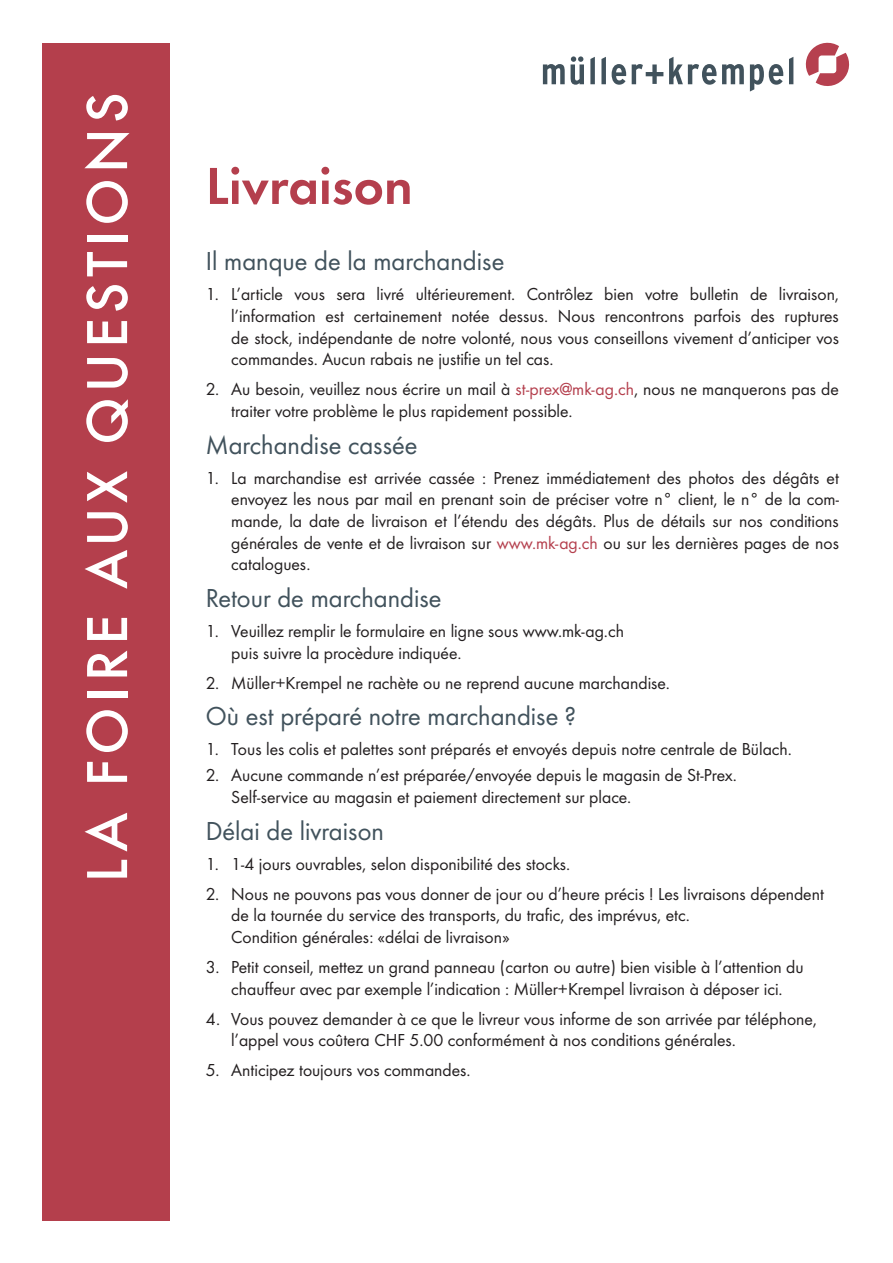
<style>
.page{position:relative;width:893px;height:1263px;background:#fff}
.page>*{position:absolute;margin:0;border:0;box-sizing:border-box;transform-origin:0 0}
.t1{font:500 60px "Futura";letter-spacing:.085em;color:#fff}
.t2{font:54px "Futura Dem";color:#b43f4d}
.t3{font:27px "Futura Boo";color:#41525c}
.t4{font:18px/21.6px "Futura Boo";color:#231f20}
.s1{color:#b43f4d}
</style>
<div class="page">
<div style="left:43px;top:43px;width:127px;height:1177px;background:#b43f4c"></div>
<svg style="left:543px;top:64px;width:22px;height:20px"></svg>
<svg style="left:571px;top:56px;width:13px;height:29px"></svg>
<svg style="left:590px;top:57px;width:5px;height:27px"></svg>
<svg style="left:601px;top:57px;width:5px;height:27px"></svg>
<svg style="left:612px;top:64px;width:14px;height:21px"></svg>
<svg style="left:669px;top:57px;width:47px;height:28px"></svg>
<svg style="left:722px;top:64px;width:22px;height:20px"></svg>
<svg style="left:750px;top:64px;width:33px;height:28px"></svg>
<svg style="left:789px;top:57px;width:4px;height:27px"></svg>
<svg style="left:632px;top:64px;width:31px;height:20px"></svg>
<svg style="left:805px;top:42px;width:45px;height:44px"></svg>
<h1 class="t1" style="left:64px;top:882px;width:791px;rotate:-90deg">LA FOIRE AUX QUESTIONS</h1>
<h2 class="t2" style="left:206px;top:146px;width:208px">Livraison</h2>
<h3 class="t3" style="left:206px;top:243px;width:300px">Il manque de la marchandise</h3>
<p class="t4" style="left:231px;top:283px;width:609px;text-align:justify;text-indent:-26px">1. L’article vous sera livré ultérieurement. Contrôlez bien votre bulletin de livraison, l’information est certainement notée dessus. Nous rencontrons parfois des ruptures de stock, indépendante de notre volonté, nous vous conseillons vivement d’anticiper vos commandes. Aucun rabais ne justifie un tel cas.</p>
<p class="t4" style="left:231px;top:378px;width:609px;text-indent:-26px">2. Au besoin, veuillez nous écrire un mail à <span class="s1">st-prex@mk-ag.ch</span>, nous ne manquerons pas de traiter votre problème le plus rapidement possible.</p>
<h3 class="t3" style="left:206px;top:426px;width:213px">Marchandise cassée</h3>
<p class="t4" style="left:231px;top:466px;width:609px;text-align:justify;text-indent:-26px">1. La marchandise est arrivée cassée : Prenez immédiatement des photos des dégâts et envoyez les nous par mail en prenant soin de préciser votre n° client, le n° de la com&shy;mande, la date de livraison et l’étendu des dégâts. Plus de détails sur nos conditions générales de vente et de livraison sur <span class="s1">www.mk-ag.ch</span> ou sur les dernières pages de nos catalogues.</p>
<h3 class="t3" style="left:206px;top:579px;width:237px">Retour de marchandise</h3>
<p class="t4" style="left:231px;top:619px;width:394px;text-indent:-26px">1. Veuillez remplir le formulaire en ligne sous www.mk-ag.ch puis suivre la procèdure indiquée.</p>
<p class="t4" style="left:206px;top:671px;width:466px">2. Müller+Krempel ne rachète ou ne reprend aucune marchandise.</p>
<h3 class="t3" style="left:206px;top:698px;width:372px">Où est préparé notre marchandise ?</h3>
<p class="t4" style="left:206px;top:738px;width:588px">1. Tous les colis et palettes sont préparés et envoyés depuis notre centrale de Bülach.</p>
<p class="t4" style="left:231px;top:763px;width:507px;text-indent:-26px">2. Aucune commande n’est préparée/envoyée depuis le magasin de St-Prex.<br>Self-service au magasin et paiement directement sur place.</p>
<h3 class="t3" style="left:206px;top:812px;width:180px">Délai de livraison</h3>
<p class="t4" style="left:206px;top:852px;width:366px">1. 1-4 jours ouvrables, selon disponibilité des stocks.</p>
<p class="t4" style="left:231px;top:882px;width:594px;text-indent:-26px">2. Nous ne pouvons pas vous donner de jour ou d’heure précis ! Les livraisons dépendent de la tournée du service des transports, du trafic, des imprévus, etc.<br>Condition générales: «délai de livraison»</p>
<p class="t4" style="left:206px;top:955px;width:599px;text-align:center">3. Petit conseil, mettez un grand panneau (carton ou autre) bien visible à l’attention du chauffeur avec par exemple l’indication : Müller+Krempel livraison à déposer ici.</p>
<p class="t4" style="left:231px;top:1007px;width:587px;text-indent:-26px">4. Vous pouvez demander à ce que le livreur vous informe de son arrivée par téléphone, l’appel vous coûtera CHF 5.00 conformément à nos conditions générales.</p>
<p class="t4" style="left:206px;top:1059px;width:266px">5. Anticipez toujours vos commandes.</p>
</div>
